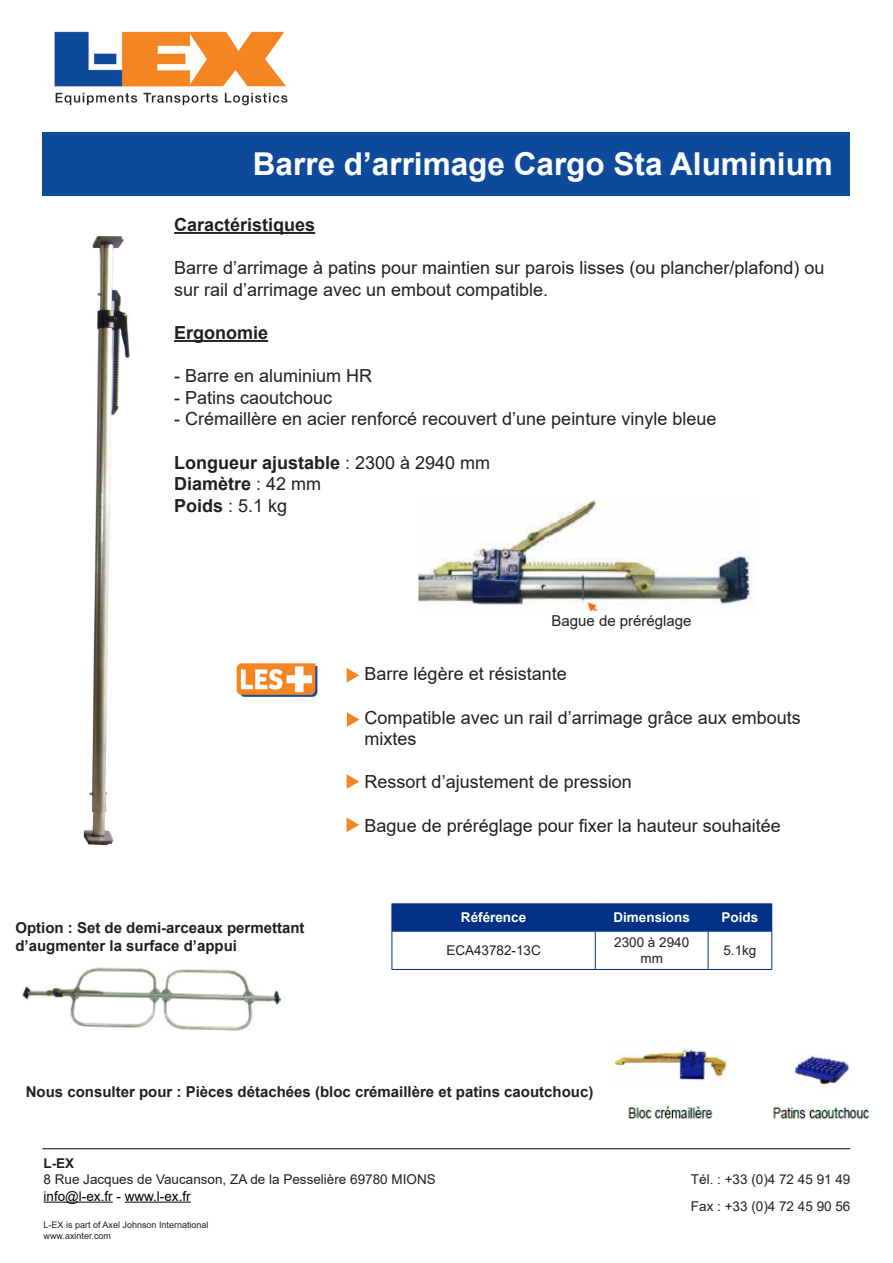
<style>
.page{position:relative;width:893px;height:1263px;background:#fff}
.page>*{position:absolute;margin:0;border:0;box-sizing:border-box;transform-origin:0 0}
.t1{font:700 31.5px "Arial";color:#fff}
.t2{font:18px/21.6px "Arial";color:#231f20}
.t3{font:700 18px "Arial";color:#231f20}
.t4{font:700 15px "Arial";color:#231f20}
.t5{font:15px "Arial";color:#231f20}
.t6{font:13.5px/16.2px "Arial";color:#231f20;text-align:center}
.t7{font:13.5px "Arial";color:#000}
.t8{font:700 13.5px "Arial";color:#fff}
.t9{font:700 13.5px "Arial";color:#231f20}
.t10{font:9px "Arial";color:#231f20}
.s1{font-weight:400}
.s2{font-weight:700}
</style>
<div class="page">
<img style="left:22px;top:967px;width:259px;height:64px">
<div style="left:43px;top:132px;width:807px;height:64px;background:#0d4a9c"></div>
<hr style="left:44px;top:1201px;width:69px;height:1px;background:#000">
<hr style="left:125px;top:1201px;width:66px;height:1px;background:#000">
<hr style="left:43px;top:1148px;width:807px;height:1px;background:#231f20">
<svg style="left:347px;top:668px;width:12px;height:15px"></svg>
<svg style="left:347px;top:774px;width:12px;height:15px"></svg>
<hr style="left:392px;top:903px;width:203px;height:1px;background:#003186">
<hr style="left:595px;top:903px;width:113px;height:1px;background:#003186">
<hr style="left:708px;top:903px;width:64px;height:1px;background:#003186">
<div style="left:392px;top:904px;width:380px;height:27px;background:#003186"></div>
<hr style="left:392px;top:931px;width:203px;height:1px;background:#003186">
<hr style="left:392px;top:931px;width:1px;height:38px;background:#003186">
<hr style="left:595px;top:931px;width:113px;height:1px;background:#003186">
<hr style="left:595px;top:931px;width:1px;height:38px;background:#003186">
<hr style="left:708px;top:931px;width:64px;height:1px;background:#003186">
<hr style="left:708px;top:931px;width:1px;height:38px;background:#003186">
<hr style="left:771px;top:931px;width:1px;height:38px;background:#003186">
<hr style="left:392px;top:969px;width:203px;height:1px;background:#003186">
<hr style="left:595px;top:969px;width:113px;height:1px;background:#003186">
<hr style="left:708px;top:969px;width:64px;height:1px;background:#003186">
<svg style="left:347px;top:817px;width:12px;height:15px"></svg>
<img style="left:236px;top:664px;width:82px;height:32px">
<img style="left:54px;top:31px;width:234px;height:75px">
<img style="left:83px;top:236px;width:47px;height:610px">
<svg style="left:347px;top:712px;width:13px;height:15px"></svg>
<hr style="left:174px;top:232px;width:141px;height:2px;background:#231f20">
<hr style="left:174px;top:340px;width:94px;height:2px;background:#231f20">
<img style="left:418px;top:499px;width:334px;height:111px">
<img style="left:611px;top:1045px;width:259px;height:74px">
<p class="t1" style="left:253px;top:142px;width:581px">Barre d’arrimage Cargo Sta Aluminium</p>
<p class="t3" style="left:174px;top:212px;width:143px">Caractéristiques</p>
<p class="t2" style="left:174px;top:257px;width:652px">Barre d’arrimage à patins pour maintien sur parois lisses (ou plancher/plafond) ou sur rail d’arrimage avec un embout compatible.</p>
<p class="t3" style="left:174px;top:320px;width:96px">Ergonomie</p>
<p class="t2" style="left:174px;top:365px;width:200px">- Barre en aluminium HR</p>
<p class="t2" style="left:174px;top:387px;width:160px">- Patins caoutchouc</p>
<p class="t2" style="left:174px;top:408px;width:544px">- Crémaillère en acier renforcé recouvert d’une peinture vinyle bleue</p>
<p class="t3" style="left:174px;top:450px;width:318px">Longueur ajustable <span class="s1">: 2300 à 2940 mm</span></p>
<p class="t3" style="left:174px;top:471px;width:149px">Diamètre <span class="s1">: 42 mm</span></p>
<p class="t2" style="left:174px;top:495px;width:115px"><span class="s2">Poids</span> : 5.1 kg</p>
<p class="t5" style="left:551px;top:611px;width:142px">Bague de préréglage</p>
<p class="t4" style="left:15px;top:917px;width:291px">Option : Set de demi-arceaux permettant</p>
<p class="t4" style="left:15px;top:935px;width:223px">d’augmenter la surface d’appui</p>
<p class="t2" style="left:365px;top:663px;width:204px">Barre légère et résistante</p>
<p class="t2" style="left:365px;top:706px;width:438px">Compatible avec un rail d’arrimage grâce aux embouts mixtes</p>
<p class="t2" style="left:365px;top:771px;width:269px">Ressort d’ajustement de pression</p>
<p class="t2" style="left:365px;top:814px;width:418px">Bague de préréglage pour fixer la hauteur souhaitée</p>
<p class="t8" style="left:461px;top:908px;width:67px">Référence</p>
<p class="t8" style="left:613px;top:908px;width:78px">Dimensions</p>
<p class="t8" style="left:722px;top:908px;width:38px">Poids</p>
<p class="t6" style="left:446px;top:942px;width:96px">ECA43782-13C</p>
<p class="t6" style="left:614px;top:934px;width:77px">2300 à 2940 mm</p>
<p class="t6" style="left:723px;top:942px;width:35px">5.1kg</p>
<p class="t4" style="left:26px;top:1081px;width:569px">Nous consulter pour : Pièces détachées (bloc crémaillère et patins caoutchouc)</p>
<p class="t9" style="left:44px;top:1154px;width:32px">L-EX</p>
<p class="t6" style="left:44px;top:1171px;width:394px">8 Rue Jacques de Vaucanson, ZA de la Pesselière 69780 MIONS</p>
<p class="t7" style="left:44px;top:1187px;width:149px">info@l-ex.fr - www.l-ex.fr</p>
<p class="t10" style="left:44px;top:1218px;width:167px">L-EX is part of Axel Johnson International</p>
<p class="t10" style="left:44px;top:1229px;width:69px">www.axinter.com</p>
<p class="t6" style="left:691px;top:1171px;width:161px">Tél. : +33 (0)4 72 45 91 49</p>
<p class="t6" style="left:691px;top:1198px;width:161px">Fax : +33 (0)4 72 45 90 56</p>
</div>
